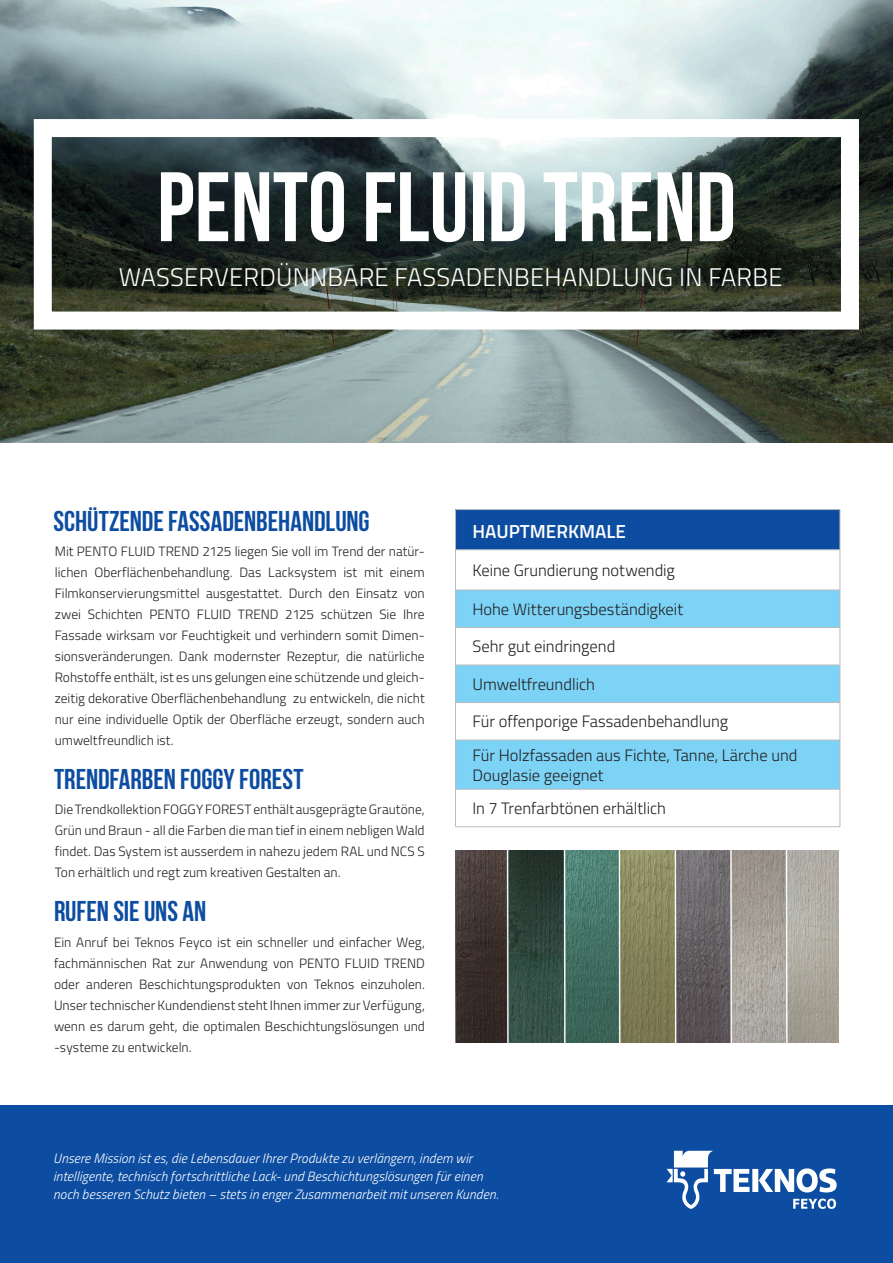
<style>
.page{position:relative;width:893px;height:1263px;background:#fff}
.page>*{position:absolute;margin:0;border:0;box-sizing:border-box;transform-origin:0 0}
.t1{font:700 98.4px "Bebas Neue";color:#fff}
.t2{font:700 28.5px "Bebas Neue";letter-spacing:-.005em;color:#0d4da1}
.t3{font:300 25.5px "Titillium";letter-spacing:.01em;color:#fff}
.t4{font:600 18.9px "Titillium";color:#fff}
.beige_Highlights{font:300 16.5px/19.8px "Titillium";color:#231f20}
.t5{font:300 13.5px/21px "Titillium";color:#231f20;text-align:justify}
.t6{font:italic 300 13.5px "Titillium";letter-spacing:.01em;color:#fff}
</style>
<div class="page">
<div style="left:0;top:1105px;width:893px;height:158px;background:#0d4da1"></div>
<img style="left:0;top:0;width:893px;height:442px">
<svg style="left:666px;top:1151px;width:171px;height:58px"></svg>
<div style="left:455px;top:510px;width:385px;height:40px;background:#0d4da1"></div>
<svg style="left:456px;top:550px;width:384px;height:276px"></svg>
<svg style="left:456px;top:591px;width:384px;height:198px;fill:#7cd3f6"></svg>
<hr style="left:455px;top:509px;width:385px;height:1px;background:#babcbc">
<hr style="left:455px;top:510px;width:1px;height:40px;background:#babcbc">
<hr style="left:840px;top:510px;width:1px;height:40px;background:#babcbc">
<hr style="left:455px;top:549px;width:385px;height:1px;background:#babcbc">
<hr style="left:455px;top:550px;width:1px;height:40px;background:#babcbc">
<hr style="left:840px;top:550px;width:1px;height:40px;background:#babcbc">
<hr style="left:455px;top:590px;width:385px;height:1px;background:#babcbc">
<hr style="left:455px;top:590px;width:1px;height:37px;background:#babcbc">
<hr style="left:840px;top:590px;width:1px;height:37px;background:#babcbc">
<hr style="left:455px;top:627px;width:385px;height:1px;background:#babcbc">
<hr style="left:455px;top:628px;width:1px;height:37px;background:#babcbc">
<hr style="left:840px;top:628px;width:1px;height:37px;background:#babcbc">
<hr style="left:455px;top:665px;width:385px;height:1px;background:#babcbc">
<hr style="left:455px;top:665px;width:1px;height:37px;background:#babcbc">
<hr style="left:840px;top:665px;width:1px;height:37px;background:#babcbc">
<hr style="left:455px;top:702px;width:385px;height:1px;background:#babcbc">
<hr style="left:455px;top:703px;width:1px;height:37px;background:#babcbc">
<hr style="left:840px;top:703px;width:1px;height:37px;background:#babcbc">
<hr style="left:455px;top:740px;width:385px;height:1px;background:#babcbc">
<hr style="left:455px;top:740px;width:1px;height:49px;background:#babcbc">
<hr style="left:840px;top:740px;width:1px;height:49px;background:#babcbc">
<hr style="left:455px;top:789px;width:385px;height:1px;background:#babcbc">
<hr style="left:455px;top:789px;width:1px;height:37px;background:#babcbc">
<hr style="left:840px;top:789px;width:1px;height:37px;background:#babcbc">
<hr style="left:455px;top:826px;width:385px;height:1px;background:#babcbc">
<img style="left:455px;top:850px;width:384px;height:193px">
<p class="t1" style="left:157px;top:153px;width:580px">PENTO FLUID TREND</p>
<p class="t3" style="left:119px;top:258px;width:665px">WASSERVERDÜNNBARE FASSADENBEHANDLUNG IN FARBE</p>
<p class="t2" style="left:54px;top:505px;width:318px">SCHÜTZENDE FASSADENBEHANDLUNG</p>
<p class="t5" style="left:55px;top:540px;width:371px">Mit PENTO FLUID TREND 2125 liegen Sie voll im Trend der natür&shy;lichen Oberflächenbehandlung. Das Lacksystem ist mit einem Filmkonservierungsmittel ausgestattet. Durch den Einsatz von zwei Schichten PENTO FLUID TREND 2125 schützen Sie Ihre Fassade wirksam vor Feuchtigkeit und verhindern somit Dimen&shy;sionsveränderungen. Dank modernster Rezeptur, die natürliche Rohstoffe enthält, ist es uns gelungen eine schützende und gleich&shy;zeitig dekorative Oberflächenbehandlung zu entwickeln, die nicht nur eine individuelle Optik der Oberfläche erzeugt, sondern auch umweltfreundlich ist.</p>
<p class="t2" style="left:54px;top:763px;width:251px">TRENDFARBEN FOGGY FOREST</p>
<p class="t5" style="left:55px;top:798px;width:371px">Die Trendkollektion FOGGY FOREST enthält ausgeprägte Grautöne, Grün und Braun - all die Farben die man tief in einem nebligen Wald findet. Das System ist ausserdem in nahezu jedem RAL und NCS S Ton erhältlich und regt zum kreativen Gestalten an.</p>
<p class="t2" style="left:54px;top:896px;width:154px">RUFEN SIE UNS AN</p>
<p class="t5" style="left:54px;top:931px;width:372px">Ein Anruf bei Teknos Feyco ist ein schneller und einfacher Weg, fachmännischen Rat zur Anwendung von PENTO FLUID TREND oder anderen Beschichtungsprodukten von Teknos einzuholen.<br>Unser technischer Kundendienst steht Ihnen immer zur Verfügung, wenn es darum geht, die optimalen Beschichtungslösungen und -systeme zu entwickeln.</p>
<p class="t4" style="left:472px;top:517px;width:155px">HAUPTMERKMALE</p>
<p class="beige_Highlights" style="left:472px;top:560px;width:204px">Keine Grundierung notwendig</p>
<p class="beige_Highlights" style="left:472px;top:598px;width:212px">Hohe Witterungsbeständigkeit</p>
<p class="beige_Highlights" style="left:472px;top:636px;width:144px">Sehr gut eindringend</p>
<p class="beige_Highlights" style="left:472px;top:673px;width:124px">Umweltfreundlich</p>
<p class="beige_Highlights" style="left:472px;top:711px;width:257px">Für offenporige Fassadenbehandlung</p>
<p class="beige_Highlights" style="left:472px;top:744px;width:326px">Für Holzfassaden aus Fichte, Tanne, Lärche und<br>Douglasie geeignet</p>
<p class="beige_Highlights" style="left:472px;top:798px;width:195px">In 7 Trenfarbtönen erhältlich</p>
<p class="t6" style="left:53px;top:1148px;width:421px">Unsere Mission ist es, die Lebensdauer Ihrer Produkte zu verlängern, indem wir</p>
<p class="t6" style="left:53px;top:1166px;width:431px">intelligente, technisch fortschrittliche Lack- und Beschichtungslösungen für einen</p>
<p class="t6" style="left:53px;top:1184px;width:447px">noch besseren Schutz bieten – stets in enger Zusammenarbeit mit unseren Kunden.</p>
</div>
